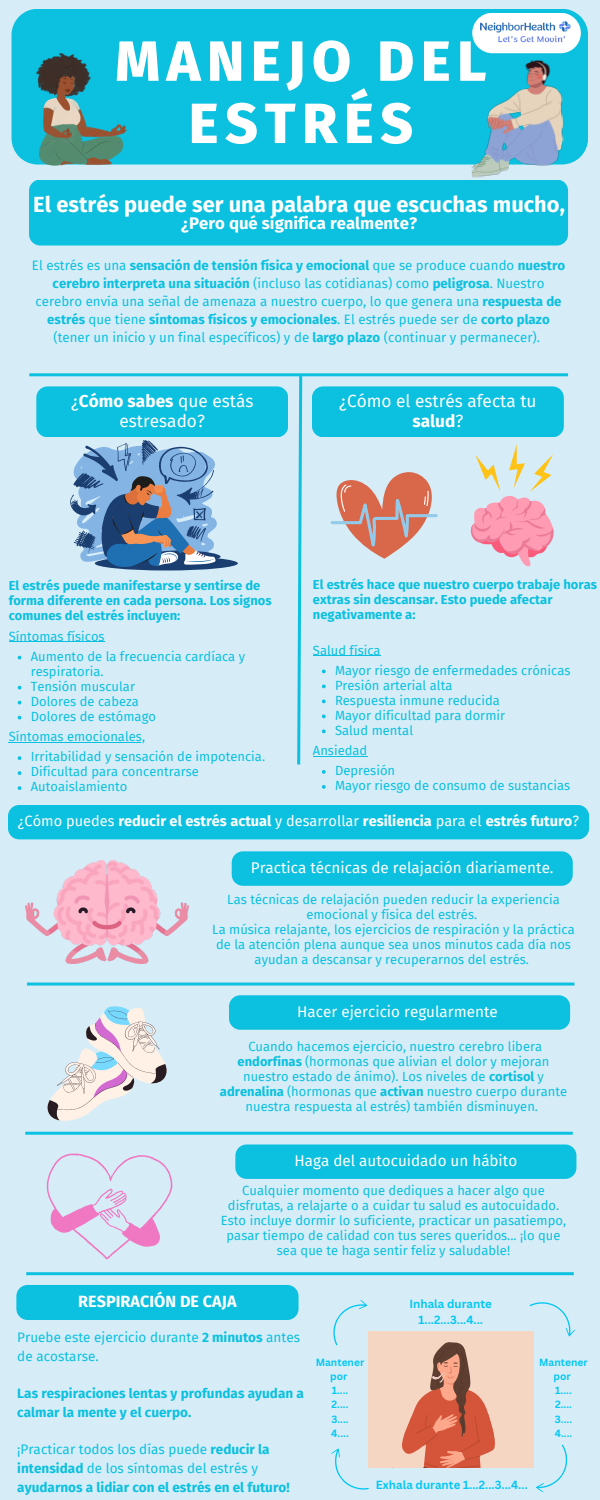
<style>
.page{position:relative;width:600px;height:1500px;background:#d6edf8}
.page>*{position:absolute;margin:0;border:0;box-sizing:border-box;transform-origin:0 0}
.t1{font:800 56.7px/62.2px "Fira Sans";letter-spacing:.115em;color:#fff;text-align:center}
.t2{font:700 21.9px "Fira Sans";color:#fff}
.t3{font:17.2px/20.2px "Fira Sans";color:#fff;text-align:center}
.t4{font:700 16.7px "Fira Sans";color:#fff}
.t5{font:700 16.2px "Fira Sans";color:#fff}
.t6{font:15.2px "Fira Sans";color:#fff}
.t7{font:700 14.5px "Fira Sans";color:#fff}
.t8{font:700 13.5px/18.8px "Fira Sans";color:#0cc0df}
.t9{font:13.5px/18.8px "Fira Sans";color:#0cc0df}
.t10{font:13.3px/18px "Fira Sans";color:#0cc0df;text-align:center}
.t11{font:13px/15px "Fira Sans";color:#0cc0df;text-align:center}
.t12{font:700 13px/15px "Fira Sans";color:#0cc0df}
.t13{font:700 11.5px/15.7px "Canva Sans";color:#05c7f2;text-align:center}
.t14{font:700 10.2px/14.2px "Canva Sans";color:#05c7f2;text-align:center}
.s1{font-weight:700}
.s2{font-weight:400}
</style>
<div class="page">
<div style="left:12px;top:9px;width:576px;height:156px;background:#0cc0df"></div>
<div style="left:29px;top:180px;width:539px;height:66px;background:#0cc0df"></div>
<hr style="left:29px;top:373px;width:539px;height:3px;background:#0cc0df">
<div style="left:36px;top:386px;width:252px;height:51px;background:#0cc0df;border-radius:11px"></div>
<svg style="left:296px;top:373px;width:8px;height:392px"></svg>
<div style="left:312px;top:386px;width:252px;height:51px;background:#0cc0df;border-radius:11px"></div>
<div style="left:8px;top:805px;width:581px;height:34px;background:#0cc0df"></div>
<div style="left:229px;top:995px;width:341px;height:35px;background:#0cc0df;border-radius:11px"></div>
<hr style="left:26px;top:1272px;width:548px;height:3px;background:#0cc0df">
<div style="left:232px;top:851px;width:341px;height:35px;background:#0cc0df"></div>
<hr style="left:25px;top:1132px;width:548px;height:3px;background:#0cc0df">
<hr style="left:27px;top:983px;width:548px;height:3px;background:#0cc0df">
<div style="left:235px;top:1144px;width:341px;height:35px;background:#0cc0df"></div>
<img style="left:25px;top:861px;width:164px;height:102px">
<svg style="left:47px;top:1006px;width:120px;height:115px"></svg>
<svg style="left:47px;top:1154px;width:126px;height:105px"></svg>
<div style="left:16px;top:1285px;width:282px;height:35px;background:#0cc0df;border-radius:11px"></div>
<svg style="left:331px;top:1299px;width:244px;height:194px"></svg>
<img style="left:469px;top:60px;width:95px;height:117px">
<img style="left:36px;top:53px;width:90px;height:113px">
<svg style="left:472px;top:13px;width:109px;height:40px"></svg>
<img style="left:481px;top:21px;width:91px;height:35px">
<svg style="left:470px;top:444px;width:84px;height:123px"></svg>
<svg style="left:331px;top:472px;width:107px;height:87px"></svg>
<svg style="left:95px;top:556px;width:143px;height:15px"></svg>
<svg style="left:70px;top:440px;width:151px;height:127px"></svg>
<hr style="left:9px;top:641px;width:96px;height:1px;background:#0cc0df">
<hr style="left:9px;top:742px;width:136px;height:1px;background:#0cc0df">
<svg style="left:18px;top:756px;width:3px;height:4px"></svg>
<svg style="left:18px;top:771px;width:3px;height:4px"></svg>
<svg style="left:18px;top:786px;width:3px;height:4px"></svg>
<hr style="left:313px;top:655px;width:68px;height:1px;background:#0cc0df">
<svg style="left:322px;top:670px;width:4px;height:3px"></svg>
<svg style="left:322px;top:685px;width:4px;height:3px"></svg>
<svg style="left:322px;top:700px;width:4px;height:3px"></svg>
<svg style="left:322px;top:715px;width:4px;height:3px"></svg>
<svg style="left:322px;top:730px;width:4px;height:3px"></svg>
<hr style="left:313px;top:756px;width:54px;height:1px;background:#0cc0df">
<svg style="left:322px;top:770px;width:4px;height:4px"></svg>
<svg style="left:322px;top:785px;width:4px;height:4px"></svg>
<p class="t1" style="left:115px;top:31px;width:373px">MANEJO DEL<br>ESTRÉS</p>
<p class="t2" style="left:33px;top:191px;width:533px">El estrés puede ser una palabra que escuchas mucho,</p>
<p class="t4" style="left:181px;top:213px;width:237px">¿Pero qué significa realmente?</p>
<p class="t10" style="left:32px;top:256px;width:535px">El estrés es una <span class="s1">sensación de tensión física y emocional</span> que se produce cuando <span class="s1">nuestro cerebro interpreta una situación</span> (incluso las cotidianas) como <span class="s1">peligrosa</span>. Nuestro cerebro envía una señal de amenaza a nuestro cuerpo, lo que genera una <span class="s1">respuesta de estrés</span> que tiene <span class="s1">síntomas físicos y emocionales</span>. El estrés puede ser de <span class="s1">corto plazo </span>(tener un inicio y un final específicos) y de <span class="s1">largo plazo</span> (continuar y permanecer).</p>
<p class="t3" style="left:71px;top:391px;width:184px">¿<span class="s1">Cómo sabes</span> que estás estresado?</p>
<h1 class="t3" style="left:339px;top:391px;width:199px">¿Cómo el estrés afecta tu <span class="s1">salud</span>?</h1>
<p class="t12" style="left:9px;top:579px;width:265px">El estrés puede manifestarse y sentirse de forma diferente en cada persona. Los signos comunes del estrés incluyen:</p>
<p class="t11" style="left:9px;top:629px;width:97px">Síntomas físicos</p>
<p class="t11" style="left:31px;top:649px;width:216px;text-align:left">Aumento de la frecuencia cardíaca y respiratoria.</p>
<p class="t11" style="left:31px;top:679px;width:106px">Tensión muscular</p>
<p class="t11" style="left:31px;top:694px;width:110px">Dolores de cabeza</p>
<p class="t11" style="left:31px;top:709px;width:127px">Dolores de estómago</p>
<p class="t11" style="left:9px;top:729px;width:138px">Síntomas emocionales,</p>
<p class="t11" style="left:31px;top:750px;width:236px">Irritabilidad y sensación de impotencia.</p>
<p class="t11" style="left:31px;top:765px;width:170px">Dificultad para concentrarse</p>
<p class="t11" style="left:31px;top:780px;width:98px">Autoaislamiento</p>
<p class="t12" style="left:313px;top:577px;width:286px">El estrés hace que nuestro cuerpo trabaje horas extras sin descansar. Esto puede afectar negativamente a:</p>
<h5 class="t11" style="left:313px;top:643px;width:69px">Salud física</h5>
<p class="t11" style="left:335px;top:663px;width:237px">Mayor riesgo de enfermedades crónicas</p>
<h5 class="t11" style="left:335px;top:678px;width:119px">Presión arterial alta</h5>
<p class="t11" style="left:335px;top:693px;width:166px">Respuesta inmune reducida</p>
<p class="t11" style="left:335px;top:708px;width:172px">Mayor dificultad para dormir</p>
<p class="t11" style="left:335px;top:723px;width:80px">Salud mental</p>
<p class="t11" style="left:313px;top:743px;width:56px">Ansiedad</p>
<h5 class="t11" style="left:335px;top:763px;width:62px">Depresión</h5>
<p class="t11" style="left:335px;top:778px;width:237px">Mayor riesgo de consumo de sustancias</p>
<p class="t7" style="left:18px;top:812px;width:563px"><span class="s2">¿Cómo puedes</span> reducir el estrés actual <span class="s2">y desarrollar</span> resiliencia <span class="s2">para el</span> estrés futuro<span class="s2">?</span></p>
<h2 class="t6" style="left:251px;top:859px;width:304px">Practica técnicas de relajación diariamente.</h2>
<p class="t11" style="left:227px;top:892px;width:334px">Las técnicas de relajación pueden reducir la experiencia emocional y física del estrés.</p>
<p class="t11" style="left:212px;top:922px;width:364px">La música relajante, los ejercicios de respiración y la práctica de la atención plena aunque sea unos minutos cada día nos ayudan a descansar y recuperarnos del estrés.</p>
<p class="t6" style="left:297px;top:1003px;width:202px">Hacer ejercicio regularmente</p>
<h5 class="t11" style="left:220px;top:1039px;width:349px">Cuando hacemos ejercicio, nuestro cerebro libera <span class="s1">endorfinas</span> (hormonas que alivian el dolor y mejoran nuestro estado de ánimo). Los niveles de <span class="s1">cortisol</span> y <span class="s1">adrenalina</span> (hormonas que <span class="s1">activan</span> nuestro cuerpo durante nuestra respuesta al estrés) también disminuyen.</h5>
<p class="t6" style="left:294px;top:1152px;width:224px">Haga del autocuidado un hábito</p>
<p class="t11" style="left:221px;top:1183px;width:347px">Cualquier momento que dediques a hacer algo que disfrutas, a relajarte o a cuidar tu salud es autocuidado.<br>Esto incluye dormir lo suficiente, practicar un pasatiempo, pasar tiempo de calidad con tus seres queridos... ¡lo que sea que te haga sentir feliz y saludable!</p>
<h4 class="t5" style="left:78px;top:1292px;width:160px">RESPIRACIÓN DE CAJA</h4>
<p class="t13" style="left:409px;top:1296px;width:84px">Inhala durante<br>1...2...3...4...</p>
<p class="t9" style="left:17px;top:1328px;width:284px">Pruebe este ejercicio durante <span class="s1">2 minutos</span> antes de acostarse.</p>
<h3 class="t8" style="left:17px;top:1384px;width:288px">Las respiraciones lentas y profundas ayudan a calmar la mente y el cuerpo.</h3>
<p class="t8" style="left:17px;top:1440px;width:274px"><span class="s2">¡Practicar todos los días puede</span> reducir la intensidad <span class="s2">de los síntomas del estrés y </span>ayudarnos a lidiar con el estrés en el futuro!</p>
<p class="t14" style="left:316px;top:1355px;width:50px">Mantener por</p>
<p class="t14" style="left:332px;top:1383px;width:18px">1....</p>
<p class="t14" style="left:332px;top:1397px;width:18px">2....</p>
<p class="t14" style="left:331px;top:1411px;width:19px">3....</p>
<p class="t14" style="left:331px;top:1426px;width:19px">4....</p>
<h6 class="t13" style="left:376px;top:1477px;width:153px">Exhala durante 1...2...3...4...</h6>
<h4 class="t14" style="left:539px;top:1355px;width:50px">Mantener por</h4>
<p class="t14" style="left:555px;top:1383px;width:18px">1....</p>
<p class="t14" style="left:555px;top:1397px;width:18px">2....</p>
<p class="t14" style="left:555px;top:1411px;width:19px">3....</p>
<p class="t14" style="left:555px;top:1426px;width:19px">4....</p>
</div>
